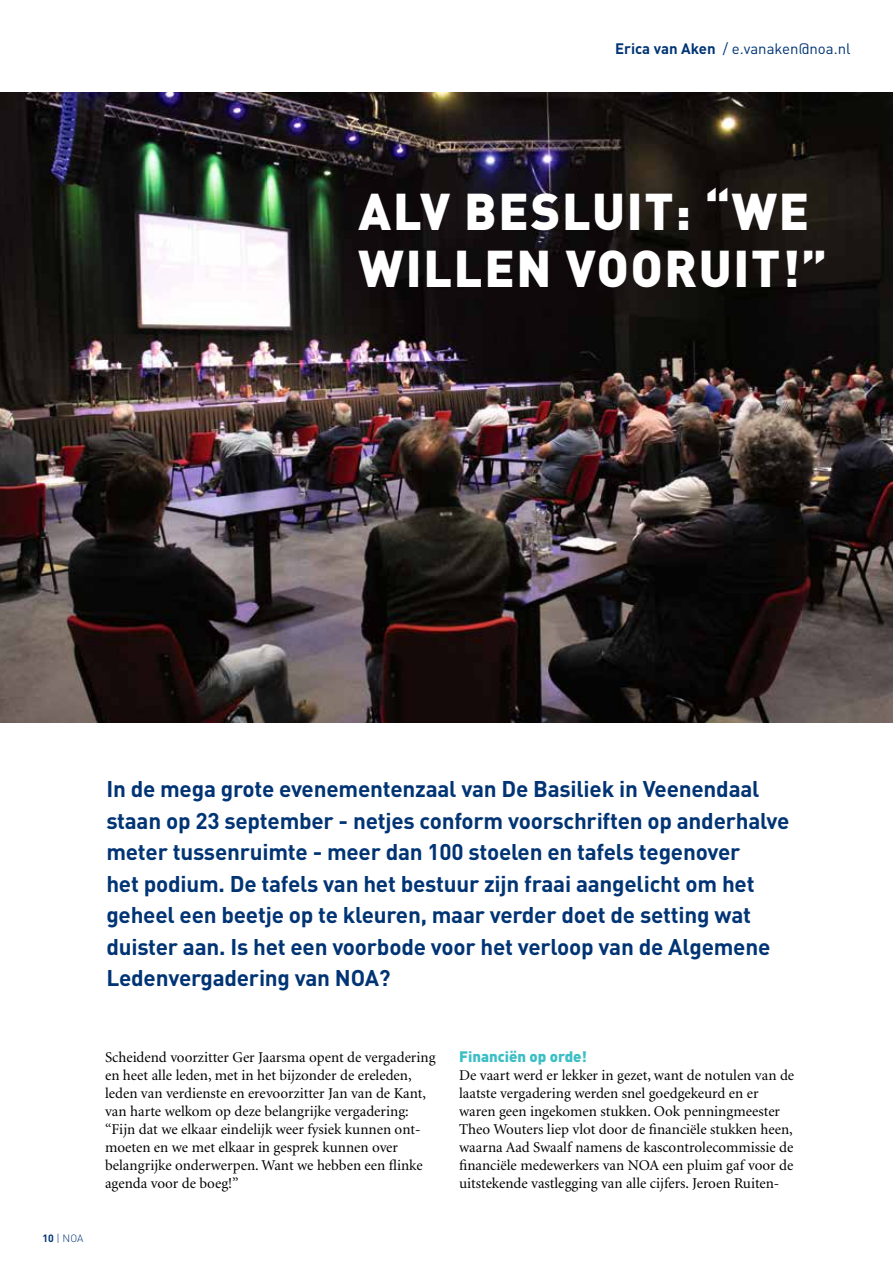
<style>
.page{position:relative;width:893px;height:1263px;background:#fff}
.page>*{position:absolute;margin:0;border:0;box-sizing:border-box;transform-origin:0 0}
.t1{font:900 51px/57px "DIN Pro";letter-spacing:.035em;color:#fff}
.t2{font:700 22.5px/31.5px "DIN Pro";letter-spacing:-.01em;color:#003474}
.t3{font:15px/18px "Minion";color:#000}
.t4{font:15px "DIN Pro";color:#003474}
.t5{font:900 15px "DIN Pro";color:#3bbec4}
.t6{font:300 10.5px "DIN Pro";color:#003474}
.s1{font-weight:700}
</style>
<div class="page">
<img style="left:0;top:92px;width:893px;height:631px">
<p class="t4" style="left:615px;top:38px;width:237px"><span class="s1">Erica van Aken</span> / e.vanaken@noa.nl</p>
<h1 class="t1" style="left:359px;top:181px;width:470px">ALV BESLUIT: “WE<br>WILLEN VOORUIT!”</h1>
<p class="t2" style="left:106px;top:772px;width:684px">In de mega grote evenementenzaal van De Basiliek in Veenendaal staan op 23 september - netjes conform voorschriften op anderhalve meter tussenruimte - meer dan 100 stoelen en tafels tegenover<br>het podium. De tafels van het bestuur zijn fraai aangelicht om het geheel een beetje op te kleuren, maar verder doet de setting wat duister aan. Is het een voorbode voor het verloop van de Algemene Ledenvergadering van NOA?</p>
<p class="t6" style="left:43px;top:1231px;width:42px"><span class="s1">10</span> | NOA</p>
<p class="t3" style="left:105px;top:1049px;width:332px">Scheidend voorzitter Ger Jaarsma opent de vergadering en heet alle leden, met in het bijzonder de ereleden, leden van verdienste en erevoorzitter Jan van de Kant, van harte welkom op deze belangrijke vergadering: “Fijn dat we elkaar eindelijk weer fysiek kunnen ont&shy;moeten en we met elkaar in gesprek kunnen over belangrijke onderwerpen. Want we hebben een flinke agenda voor de boeg!”</p>
<p class="t5" style="left:459px;top:1046px;width:129px">Financiën op orde!</p>
<p class="t3" style="left:459px;top:1067px;width:337px">De vaart werd er lekker in gezet, want de notulen van de laatste vergadering werden snel goedgekeurd en er waren geen ingekomen stukken. Ook penningmeester Theo Wouters liep vlot door de financiële stukken heen, waarna Aad Swaalf namens de kascontrolecommissie de financiële medewerkers van NOA een pluim gaf voor de uitstekende vastlegging van alle cijfers. Jeroen Ruiten-</p>
</div>
